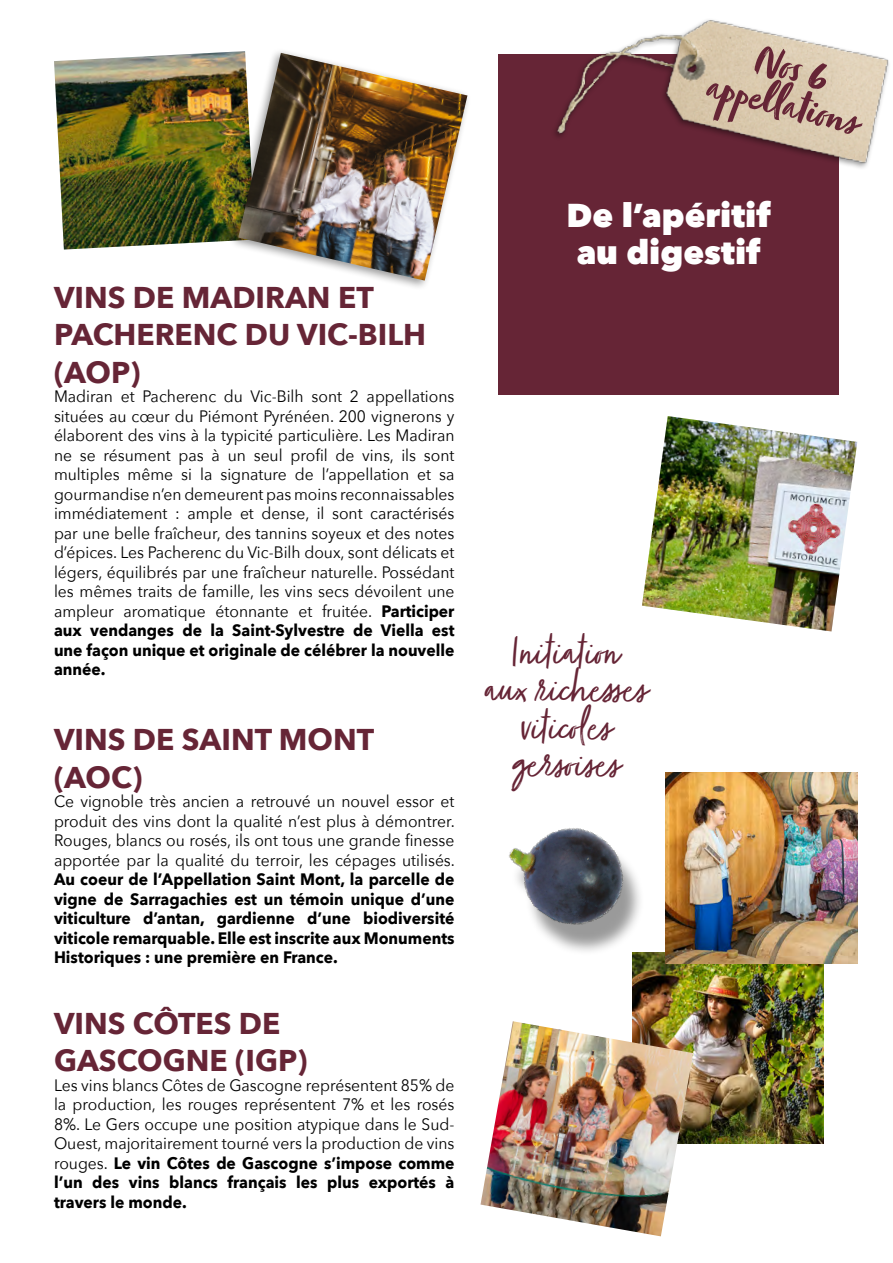
<style>
.page{position:relative;width:893px;height:1263px;background:#fff}
.page>*{position:absolute;margin:0;border:0;box-sizing:border-box;transform-origin:0 0}
.t1{font:46.5px/37.5px "Zooja Light Pro";color:#662536;text-align:center}
.t2{font:46.5px/37.5px "Zooja Pro";color:#662536;text-align:center}
.t3{font:800 33px/37.5px "Avenir Next";color:#fff;text-align:center}
.t4{font:700 30px/37.5px "Avenir Next";color:#662536}
.t5{font:16.5px/19.5px "Avenir Next";color:#000;text-align:justify;scale:.95 1}
.t6{font:700 16.5px/19.5px "Avenir Next";color:#000;text-align:justify;scale:.95 1}
.s1{font-weight:700}
</style>
<div class="page">
<img style="left:54px;top:52px;width:174px;height:198px">
<div style="left:499px;top:54px;width:340px;height:340px;background:#662536"></div>
<img style="left:555px;top:20px;width:334px;height:148px">
<img style="left:632px;top:952px;width:192px;height:191px">
<div style="left:228px;top:48px;width:244px;height:243px;background:#000;opacity:.4"></div>
<img style="left:238px;top:53px;width:229px;height:228px">
<img style="left:509px;top:828px;width:149px;height:150px">
<img style="left:666px;top:772px;width:191px;height:191px">
<img style="left:642px;top:416px;width:215px;height:215px">
<img style="left:480px;top:1021px;width:213px;height:215px">
<h3 class="t4" style="left:54px;top:278px;width:374px">VINS DE MADIRAN ET<br>PACHERENC DU VIC-BILH (AOP)</h3>
<p class="t5" style="left:54px;top:386px;width:423px">Madiran et Pacherenc du Vic-Bilh sont 2 appellations situées au cœur du Piémont Pyrénéen. 200 vignerons y élaborent des vins à la typicité particulière. Les Madiran ne se résument pas à un seul profil de vins, ils sont multiples même si la signature de l’appellation et sa gourmandise n’en demeurent pas moins reconnaissables immédiatement : ample et dense, il sont caractérisés par une belle fraîcheur, des tannins soyeux et des notes d’épices. Les Pacherenc du Vic-Bilh doux, sont délicats et légers, équilibrés par une fraîcheur naturelle. Possédant les mêmes traits de famille, les vins secs dévoilent une ampleur aromatique étonnante et fruitée. <span class="s1">Participer aux vendanges de la Saint-Sylvestre de Viella est une façon unique et originale de célébrer la nouvelle année.</span></p>
<h3 class="t4" style="left:54px;top:720px;width:322px">VINS DE SAINT MONT (AOC)</h3>
<p class="t5" style="left:54px;top:791px;width:424px">Ce vignoble très ancien a retrouvé un nouvel essor et produit des vins dont la qualité n’est plus à démontrer.<br>Rouges, blancs ou rosés, ils ont tous une grande finesse apportée par la qualité du terroir, les cépages utilisés.</p>
<p class="t6" style="left:54px;top:869px;width:423px">Au coeur de l’Appellation Saint Mont, la parcelle de vigne de Sarragachies est un témoin unique d’une viticulture d’antan, gardienne d’une biodiversité viticole remarquable. Elle est inscrite aux Monuments Historiques : une première en France.</p>
<h3 class="t4" style="left:54px;top:1004px;width:255px">VINS CÔTES DE<br>GASCOGNE (IGP)</h3>
<p class="t5" style="left:54px;top:1074px;width:423px">Les vins blancs Côtes de Gascogne représentent 85% de la production, les rouges représentent 7% et les rosés 8%. Le Gers occupe une position atypique dans le Sud-Ouest, majoritairement tourné vers la production de vins rouges. <span class="s1">Le vin Côtes de Gascogne s’impose comme l’un des vins blancs français les plus exportés à travers le monde.</span></p>
<h1 class="t2" style="left:719px;top:35px;width:157px;rotate:14deg">Nos 6 appellations</h1>
<h2 class="t3" style="left:567px;top:196px;width:205px">De l’apéritif au digestif</h2>
<h1 class="t1" style="left:482px;top:638px;width:163px">Initiation aux richesses viticoles gersoises</h1>
</div>
